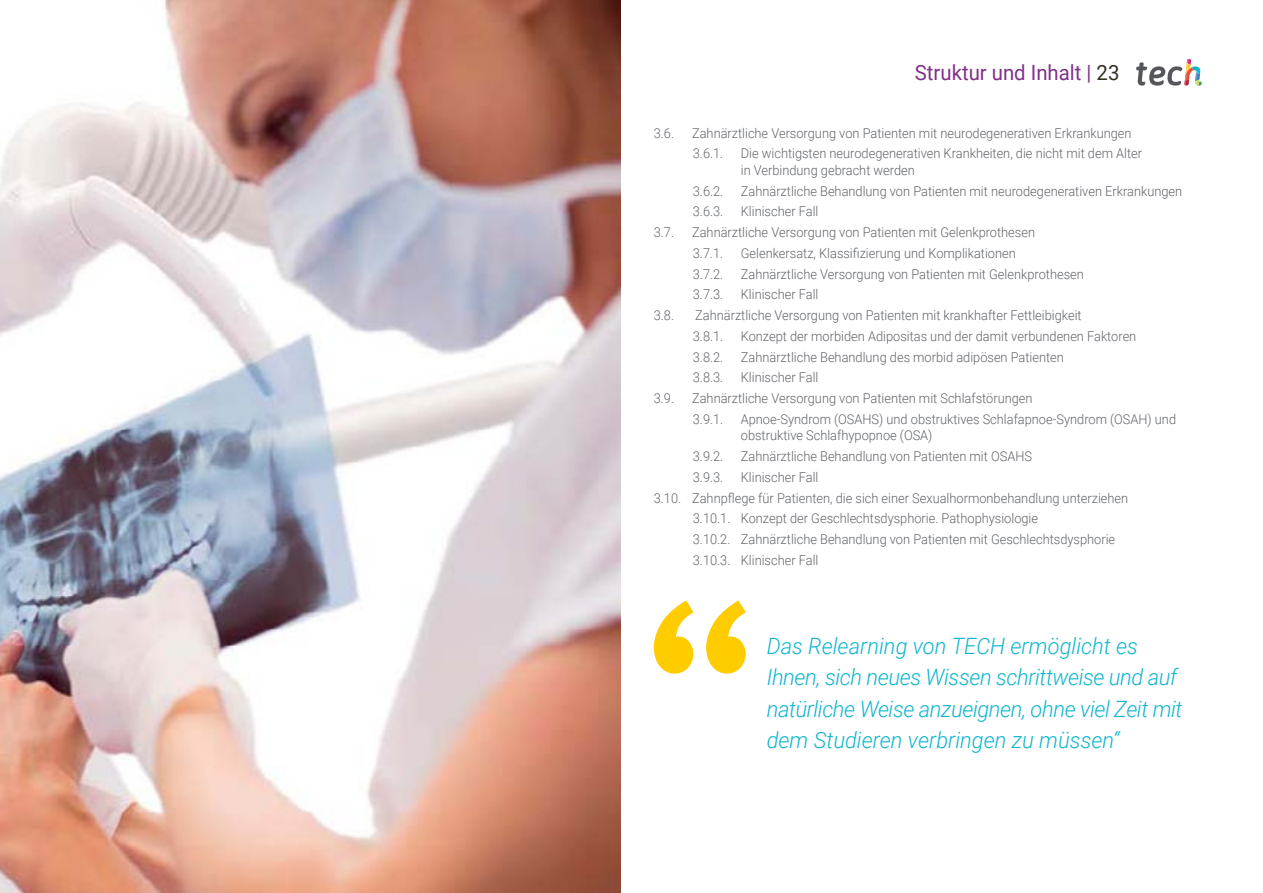
<style>
.page{position:relative;width:1263px;height:893px;background:#fff}
.page>*{position:absolute;margin:0;border:0;box-sizing:border-box;transform-origin:0 0}
.t1{font:italic 300 22.5px/31.5px "Roboto";letter-spacing:-.02em;color:#0fb6cf}
.t2{font:21px "Roboto";color:#813089}
.t3{font:300 13.5px/20.7px "Roboto";color:#61646a;scale:.95 1}
.s1{color:#312e20}
</style>
<div class="page">
<svg style="left:1136px;top:59px;width:66px;height:27px"></svg>
<img style="left:0;top:0;width:621px;height:893px">
<svg style="left:654px;top:600px;width:92px;height:74px"></svg>
<h2 class="t2" style="left:915px;top:57px;width:206px">Struktur und Inhalt | <span class="s1">23</span></h2>
<p class="t3" style="left:654px;top:122px;width:23px">3.6.</p>
<p class="t3" style="left:692px;top:122px;width:464px">Zahnärztliche Versorgung von Patienten mit neurodegenerativen Erkrankungen<br>3.6.1.</p>
<p class="t3" style="left:741px;top:145px;width:424px;line-height:16.5px">Die wichtigsten neurodegenerativen Krankheiten, die nicht mit dem Alter in Verbindung gebracht werden</p>
<p class="t3" style="left:693px;top:180px;width:34px">3.6.2.</p>
<p class="t3" style="left:741px;top:180px;width:466px">Zahnärztliche Behandlung von Patienten mit neurodegenerativen Erkrankungen</p>
<p class="t3" style="left:693px;top:201px;width:34px">3.6.3.</p>
<p class="t3" style="left:741px;top:201px;width:83px">Klinischer Fall</p>
<p class="t3" style="left:654px;top:222px;width:23px">3.7.</p>
<p class="t3" style="left:692px;top:222px;width:363px">Zahnärztliche Versorgung von Patienten mit Gelenkprothesen<br>3.7.1.</p>
<p class="t3" style="left:741px;top:242px;width:291px">Gelenkersatz, Klassifizierung und Komplikationen</p>
<p class="t3" style="left:693px;top:263px;width:34px">3.7.2.</p>
<p class="t3" style="left:741px;top:263px;width:363px">Zahnärztliche Versorgung von Patienten mit Gelenkprothesen</p>
<p class="t3" style="left:693px;top:284px;width:34px">3.7.3.</p>
<p class="t3" style="left:741px;top:284px;width:83px">Klinischer Fall</p>
<p class="t3" style="left:654px;top:305px;width:23px">3.8.</p>
<p class="t3" style="left:693px;top:305px;width:411px">Zahnärztliche Versorgung von Patienten mit krankhafter Fettleibigkeit<br>3.8.1.</p>
<p class="t3" style="left:741px;top:325px;width:418px">Konzept der morbiden Adipositas und der damit verbundenen Faktoren</p>
<p class="t3" style="left:693px;top:346px;width:34px">3.8.2.</p>
<p class="t3" style="left:741px;top:346px;width:342px">Zahnärztliche Behandlung des morbid adipösen Patienten</p>
<p class="t3" style="left:693px;top:367px;width:34px">3.8.3.</p>
<p class="t3" style="left:741px;top:367px;width:83px">Klinischer Fall</p>
<p class="t3" style="left:654px;top:388px;width:23px">3.9.</p>
<p class="t3" style="left:692px;top:388px;width:360px">Zahnärztliche Versorgung von Patienten mit Schlafstörungen<br>3.9.1.</p>
<p class="t3" style="left:741px;top:410px;width:460px;line-height:16.5px">Apnoe-Syndrom (OSAHS) und obstruktives Schlafapnoe-Syndrom (OSAH) und obstruktive Schlafhypopnoe (OSA)</p>
<p class="t3" style="left:693px;top:446px;width:34px">3.9.2.</p>
<p class="t3" style="left:741px;top:446px;width:308px">Zahnärztliche Behandlung von Patienten mit OSAHS</p>
<p class="t3" style="left:693px;top:466px;width:34px">3.9.3.</p>
<p class="t3" style="left:741px;top:466px;width:83px">Klinischer Fall</p>
<p class="t3" style="left:654px;top:487px;width:501px">3.10. Zahnpflege für Patienten, die sich einer Sexualhormonbehandlung unterziehen</p>
<p class="t3" style="left:693px;top:508px;width:365px">3.10.1. Konzept der Geschlechtsdysphorie. Pathophysiologie</p>
<p class="t3" style="left:693px;top:529px;width:446px">3.10.2. Zahnärztliche Behandlung von Patienten mit Geschlechtsdysphorie</p>
<p class="t3" style="left:693px;top:549px;width:134px">3.10.3. Klinischer Fall</p>
<h1 class="t1" style="left:767px;top:629px;width:417px">Das Relearning von TECH ermöglicht es Ihnen, sich neues Wissen schrittweise und auf natürliche Weise anzueignen, ohne viel Zeit mit dem Studieren verbringen zu müssen“</h1>
</div>
